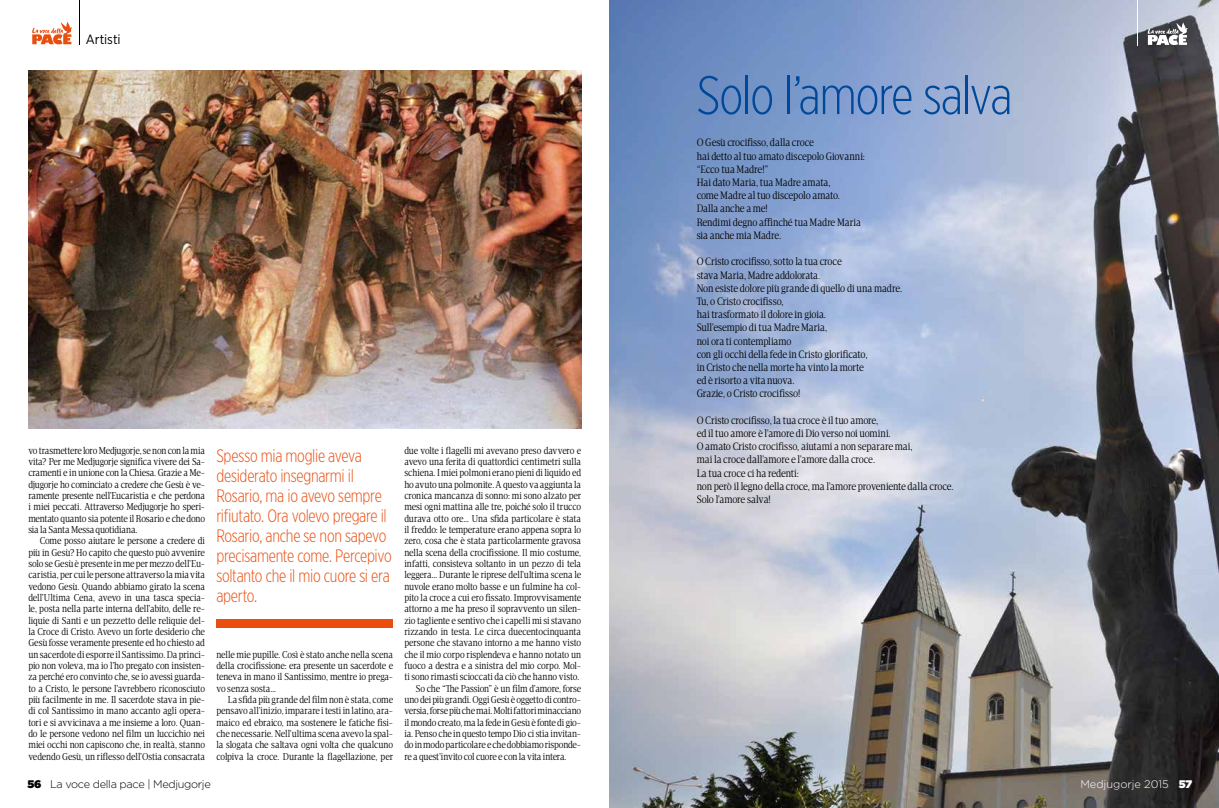
<style>
.page{position:relative;width:1219px;height:808px;background:#fff}
.page>*{position:absolute;margin:0;border:0;box-sizing:border-box;transform-origin:0 0}
.t1{font:300 54px "Gotham X Narrow";letter-spacing:-.025em;color:#00489a}
.t2{font:300 18px/20px "Gotham X Narrow";letter-spacing:-.015em;color:#e94e0f;scale:.96 1}
.t3{font:13.4px "Gotham Narrow";letter-spacing:-.005em;color:#000}
.t4{font:11px/13.2px "Apud";letter-spacing:-.005em;color:#000;scale:.96 1}
.t5{font:300 11px "Gotham";letter-spacing:-.03em;color:#000}
.t6{font:300 11px "Gotham";color:#fff}
.t7{font:10.2px/11.3px "Apud";letter-spacing:-.01em;color:#000;text-align:justify;scale:.96 1}
.s1{font-weight:900}
</style>
<div class="page">
<img style="left:609px;top:0;width:610px;height:808px">
<svg style="left:32px;top:22px;width:40px;height:22px"></svg>
<hr style="left:1137px;top:0;width:1px;height:45px;background:#fff">
<svg style="left:1148px;top:22px;width:40px;height:23px"></svg>
<img style="left:28px;top:71px;width:553px;height:358px">
<div style="left:216px;top:619px;width:177px;height:9px;background:#e94e0f"></div>
<h3 class="t3" style="left:86px;top:31px;width:36px">Artisti</h3>
<p class="t7" style="left:28px;top:445px;width:186px">vo trasmettere loro Medjugorje, se non con la mia vita? Per me Medjugorje significa vivere dei Sa&shy;cramenti e in unione con la Chiesa. Grazie a Me&shy;djugorje ho cominciato a credere che Gesù è ve&shy;ramente presente nell’Eucaristia e che perdona i miei peccati. Attraverso Medjugorje ho speri&shy;mentato quanto sia potente il Rosario e che dono sia la Santa Messa quotidiana.</p>
<p class="t7" style="left:28px;top:535px;width:186px;text-indent:11px">Come posso aiutare le persone a credere di più in Gesù? Ho capito che questo può avvenire solo se Gesù è presente in me per mezzo dell’Eu&shy;caristia, per cui le persone attraverso la mia vita vedono Gesù. Quando abbiamo girato la scena dell’Ultima Cena, avevo in una tasca specia&shy;le, posta nella parte interna dell’abito, delle re&shy;liquie di Santi e un pezzetto delle reliquie del&shy;la Croce di Cristo. Avevo un forte desiderio che Gesù fosse veramente presente ed ho chiesto ad un sacerdote di esporre il Santissimo. Da princi&shy;pio non voleva, ma io l’ho pregato con insisten&shy;za perché ero convinto che, se io avessi guarda&shy;to a Cristo, le persone l’avrebbero riconosciuto più facilmente in me. Il sacerdote stava in pie&shy;di col Santissimo in mano accanto agli opera&shy;tori e si avvicinava a me insieme a loro. Quan&shy;do le persone vedono nel film un luccichio nei miei occhi non capiscono che, in realtà, stanno vedendo Gesù, un riflesso dell’Ostia consacrata</p>
<h2 class="t2" style="left:216px;top:446px;width:184px">Spesso mia moglie aveva desiderato insegnarmi il<br>Rosario, ma io avevo sempre rifiutato. Ora volevo pregare il<br>Rosario, anche se non sapevo precisamente come. Percepivo soltanto che il mio cuore si era aperto.</h2>
<p class="t7" style="left:216px;top:649px;width:186px">nelle mie pupille. Così è stato anche nella scena della crocifissione: era presente un sacerdote e teneva in mano il Santissimo, mentre io prega&shy;vo senza sosta…</p>
<p class="t7" style="left:216px;top:694px;width:186px;text-indent:11px">La sfida più grande del film non è stata, come pensavo all’inizio, imparare i testi in latino, ara&shy;maico ed ebraico, ma sostenere le fatiche fisi&shy;che necessarie. Nell’ultima scena avevo la spal&shy;la slogata che saltava ogni volta che qualcuno colpiva la croce. Durante la flagellazione, per</p>
<p class="t7" style="left:404px;top:445px;width:186px">due volte i flagelli mi avevano preso davvero e</p>
<p class="t7" style="left:404px;top:456px;width:186px">avevo una ferita di quattordici centimetri sulla</p>
<p class="t7" style="left:404px;top:467px;width:186px">schiena. I miei polmoni erano pieni di liquido ed</p>
<p class="t7" style="left:404px;top:479px;width:186px">ho avuto una polmonite. A questo va aggiunta la</p>
<p class="t7" style="left:404px;top:490px;width:186px">cronica mancanza di sonno: mi sono alzato per</p>
<p class="t7" style="left:404px;top:501px;width:186px">mesi ogni mattina alle tre, poiché solo il trucco</p>
<p class="t7" style="left:404px;top:513px;width:186px">durava otto ore… Una sfida particolare è stata</p>
<p class="t7" style="left:404px;top:524px;width:186px">il freddo: le temperature erano appena sopra lo</p>
<p class="t7" style="left:404px;top:535px;width:186px">zero, cosa che è stata particolarmente gravosa</p>
<p class="t7" style="left:404px;top:547px;width:186px">nella scena della crocifissione. Il mio costume,</p>
<p class="t7" style="left:404px;top:558px;width:186px">infatti, consisteva soltanto in un pezzo di tela</p>
<p class="t7" style="left:404px;top:569px;width:186px">leggera… Durante le riprese dell’ultima scena le</p>
<p class="t7" style="left:404px;top:581px;width:186px">nuvole erano molto basse e un fulmine ha col-</p>
<p class="t7" style="left:404px;top:592px;width:186px">pito la croce a cui ero fissato. Improvvisamente</p>
<p class="t7" style="left:404px;top:603px;width:186px">attorno a me ha preso il sopravvento un silen-</p>
<p class="t7" style="left:404px;top:615px;width:186px">zio tagliente e sentivo che i capelli mi si stavano</p>
<p class="t7" style="left:404px;top:626px;width:186px">rizzando in testa. Le circa duecentocinquanta</p>
<p class="t7" style="left:404px;top:637px;width:186px">persone che stavano intorno a me hanno visto</p>
<p class="t7" style="left:404px;top:649px;width:186px">che il mio corpo risplendeva e hanno notato un</p>
<p class="t7" style="left:404px;top:660px;width:186px">fuoco a destra e a sinistra del mio corpo. Mol-</p>
<p class="t7" style="left:404px;top:671px;width:184px">ti sono rimasti scioccati da ciò che hanno visto.</p>
<p class="t7" style="left:416px;top:683px;width:174px">So che “The Passion” è un film d’amore, forse</p>
<p class="t7" style="left:404px;top:694px;width:186px">uno dei più grandi. Oggi Gesù è oggetto di contro-</p>
<p class="t7" style="left:404px;top:705px;width:186px">versia, forse più che mai. Molti fattori minacciano</p>
<p class="t7" style="left:404px;top:717px;width:186px">il mondo creato, ma la fede in Gesù è fonte di gio-</p>
<p class="t7" style="left:404px;top:728px;width:186px">ia. Penso che in questo tempo Dio ci stia invitan-</p>
<p class="t7" style="left:404px;top:739px;width:186px">do in modo particolare e che dobbiamo risponde-</p>
<p class="t7" style="left:404px;top:751px;width:170px">re a quest’invito col cuore e con la vita intera.</p>
<h1 class="t1" style="left:697px;top:63px;width:317px">Solo l’amore salva</h1>
<p class="t4" style="left:697px;top:136px;width:177px">O Gesù crocifisso, dalla croce<br>hai detto al tuo amato discepolo Giovanni: “Ecco tua Madre!”<br>Hai dato Maria, tua Madre amata,<br>come Madre al tuo discepolo amato.<br>Dalla anche a me!<br>Rendimi degno affinché tua Madre Maria sia anche mia Madre.</p>
<p class="t4" style="left:697px;top:255px;width:216px">O Cristo crocifisso, sotto la tua croce<br>stava Maria, Madre addolorata.<br>Non esiste dolore più grande di quello di una madre.<br>Tu, o Cristo crocifisso,<br>hai trasformato il dolore in gioia.<br>Sull’esempio di tua Madre Maria,<br>noi ora ti contempliamo<br>con gli occhi della fede in Cristo glorificato,<br>in Cristo che nella morte ha vinto la morte<br>ed è risorto a vita nuova.<br>Grazie, o Cristo crocifisso!</p>
<p class="t4" style="left:697px;top:413px;width:269px">O Cristo crocifisso, la tua croce è il tuo amore,<br>ed il tuo amore è l’amore di Dio verso noi uomini.<br>O amato Cristo crocifisso, aiutami a non separare mai,<br>mai la croce dall’amore e l’amore dalla croce.<br>La tua croce ci ha redenti:<br>non però il legno della croce, ma l’amore proveniente dalla croce.<br>Solo l’amore salva!</p>
<p class="t5" style="left:28px;top:777px;width:185px"><span class="s1">56</span> La voce della pace | Medjugorje</p>
<p class="t6" style="left:1080px;top:777px;width:113px">Medjugorje 2015 <span class="s1">57</span></p>
</div>
